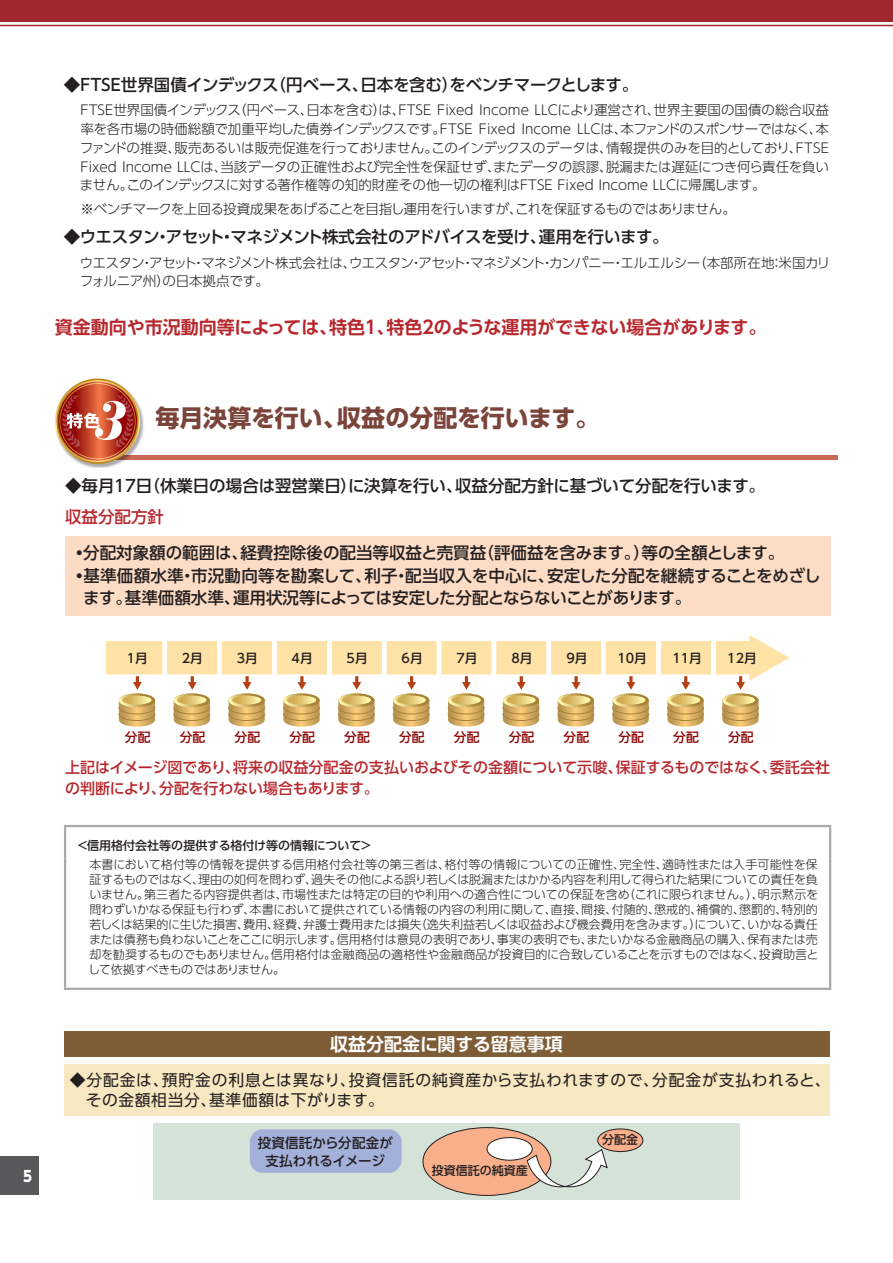
<style>
.page{position:relative;width:893px;height:1263px;background:#fff}
.page>*{position:absolute;margin:0;border:0;box-sizing:border-box;transform-origin:0 0}
.t1{font:700 24px "UD Shin Go Pro";color:#7a443b}
.t2{font:700 18px "UD Shin Go Pro De";letter-spacing:-.005em;color:#b7282e}
.t3{font:700 18px "UD Shin Go Pro De";color:#fff}
.t4{font:500 16.5px "UD Shin Go Pro";letter-spacing:-.01em;color:#231f20}
.t5{font:500 16.5px "UD Shin Go Pro";letter-spacing:-.035em;color:#231f20}
.t6{font:500 16.5px "UD Shin Go Pro";color:#b7282e}
.t7{font:15.75px/20.2px "UD Shin Go Pro";letter-spacing:.04em;color:#231f20}
.t8{font:500 15px/21px "UD Shin Go Pro";letter-spacing:-.005em;color:#b7282e}
.t9{font:800 15px "UD Shin Go Pro";color:#fff;scale:.9 1}
.t10{font:300 13.5px/18.8px "UD Shin Go Pro";letter-spacing:-.03em;color:#231f20;text-align:justify}
.t11{font:500 13.5px/18px "UD Shin Go Pro";letter-spacing:.005em;color:#231f20;text-align:center}
.t12{font:500 12.75px "UD Shin Go Pro";letter-spacing:-.005em;color:#231f20}
.t13{font:500 12.75px "UD Shin Go Pro";color:#8b0202}
.t14{font:300 12px/15px "UD Shin Go Pro";letter-spacing:-.02em;color:#231f20;text-align:justify}
.t15{font:500 12px "UD Shin Go Pro";color:#231f20}
.s1{font-weight:700}
</style>
<div class="page">
<div style="left:0;top:1157px;width:38px;height:38px;background:#57585a"></div>
<div style="left:0;top:0;width:893px;height:21px;background:#9e282d"></div>
<hr style="left:0;top:25px;width:893px;height:1px;background:#9e282d">
<hr style="left:95px;top:456px;width:743px;height:4px;background:#c86954">
<img style="left:55px;top:378px;width:141px;height:90px">
<svg style="left:55px;top:379px;width:85px;height:85px"></svg>
<img style="left:58px;top:382px;width:79px;height:79px">
<div style="left:65px;top:536px;width:765px;height:79px;background:#fddcc5"></div>
<hr style="left:64px;top:825px;width:767px;height:2px;background:#a8a9ad">
<hr style="left:64px;top:827px;width:2px;height:31px;background:#a8a9ad">
<hr style="left:829px;top:827px;width:2px;height:31px;background:#a8a9ad">
<hr style="left:64px;top:858px;width:2px;height:130px;background:#a8a9ad">
<hr style="left:829px;top:858px;width:2px;height:130px;background:#a8a9ad">
<hr style="left:64px;top:988px;width:767px;height:2px;background:#a8a9ad">
<svg style="left:106px;top:635px;width:683px;height:92px"></svg>
<div style="left:64px;top:1031px;width:765px;height:26px;background:#7e5d36"></div>
<div style="left:64px;top:1064px;width:765px;height:51px;background:#f7e8c2"></div>
<div style="left:153px;top:1123px;width:587px;height:76px;background:#d4e2d8"></div>
<div style="left:250px;top:1129px;width:152px;height:44px;background:#a3b0d9;border-radius:13px"></div>
<div style="left:423px;top:1127px;width:128px;height:68px;background:#f9af8a;border-radius:50%"></div>
<div style="left:598px;top:1129px;width:45px;height:22px;background:#f9af8a;border-radius:50%"></div>
<div style="left:597px;top:1128px;width:46px;height:24px;border:1px solid #231f20;border-radius:50%"></div>
<div style="left:487px;top:1137px;width:45px;height:23px;background:#fff;border-radius:50%"></div>
<div style="left:487px;top:1137px;width:46px;height:23px;border:1px solid #231f20;border-radius:50%"></div>
<svg style="left:526px;top:1148px;width:82px;height:40px"></svg>
<h3 class="t5" style="left:64px;top:71px;width:576px">◆ＦＴＳＥ世界国債インデックス（円ベース、日本を含む）をベンチマークとします。</h3>
<p class="t10" style="left:78px;top:100px;width:753px">ＦＴＳＥ世界国債インデックス（円ベース、日本を含む）は、FTSE Fixed Income LLCにより運営され、世界主要国の国債の総合収益率を各市場の時価総額で加重平均した債券インデックスです。FTSE Fixed Income LLCは、本ファンドのスポンサーではなく、本ファンドの推奨、販売あるいは販売促進を行っておりません。このインデックスのデータは、情報提供のみを目的としており、FTSE Fixed Income LLCは、当該データの正確性および完全性を保証せず、またデータの誤謬、脱漏または遅延につき何ら責任を負いません。このインデックスに対する著作権等の知的財産その他一切の権利はFTSE Fixed Income LLCに帰属します。</p>
<p class="t10" style="left:80px;top:199px;width:657px">※ベンチマークを上回る投資成果をあげることを目指し運用を行いますが、これを保証するものではありません。</p>
<h3 class="t5" style="left:64px;top:224px;width:606px">◆ウエスタン・アセット・マネジメント株式会社のアドバイスを受け、運用を行います。</h3>
<p class="t10" style="left:80px;top:253px;width:752px">ウエスタン・アセット・マネジメント株式会社は、ウエスタン・アセット・マネジメント・カンパニー・エルエルシー（本部所在地：米国カリフォルニア州）の日本拠点です。</p>
<h2 class="t2" style="left:55px;top:312px;width:713px">資金動向や市況動向等によっては、特色１、特色２のような運用ができない場合があります。</h2>
<p class="t9" style="left:23px;top:1163px;width:11px">5</p>
<h1 class="t1" style="left:155px;top:398px;width:445px">毎月決算を行い、収益の分配を行います。</h1>
<h3 class="t4" style="left:65px;top:472px;width:701px">◆毎月17日（休業日の場合は翌営業日）に決算を行い、収益分配方針に基づいて分配を行います。</h3>
<h3 class="t6" style="left:65px;top:503px;width:100px">収益分配方針</h3>
<h3 class="t4" style="left:71px;top:540px;width:715px"><span class="s1">・</span>分配対象額の範囲は、経費控除後の配当等収益と売買益（評価益を含みます。）等の全額とします。</h3>
<h3 class="t4" style="left:71px;top:562px;width:751px"><span class="s1">・</span>基準価額水準・市況動向等を勘案して、利子・配当収入を中心に、安定した分配を継続することをめざし</h3>
<h3 class="t4" style="left:83px;top:585px;width:609px">ます。基準価額水準、運用状況等によっては安定した分配とならないことがあります。</h3>
<p class="t12" style="left:127px;top:648px;width:23px">1月</p>
<p class="t12" style="left:182px;top:648px;width:23px">2月</p>
<p class="t12" style="left:237px;top:648px;width:23px">3月</p>
<p class="t12" style="left:292px;top:648px;width:23px">4月</p>
<p class="t12" style="left:347px;top:648px;width:23px">5月</p>
<p class="t12" style="left:402px;top:648px;width:23px">6月</p>
<p class="t12" style="left:457px;top:648px;width:23px">7月</p>
<p class="t12" style="left:512px;top:648px;width:23px">8月</p>
<p class="t12" style="left:567px;top:648px;width:23px">9月</p>
<p class="t12" style="left:617px;top:648px;width:31px">10月</p>
<p class="t12" style="left:672px;top:648px;width:31px">11月</p>
<p class="t12" style="left:727px;top:648px;width:31px">12月</p>
<p class="t13" style="left:125px;top:726px;width:27px">分配</p>
<p class="t13" style="left:180px;top:726px;width:27px">分配</p>
<p class="t13" style="left:235px;top:726px;width:27px">分配</p>
<p class="t13" style="left:289px;top:726px;width:27px">分配</p>
<p class="t13" style="left:344px;top:726px;width:27px">分配</p>
<p class="t13" style="left:399px;top:726px;width:27px">分配</p>
<p class="t13" style="left:454px;top:726px;width:27px">分配</p>
<p class="t13" style="left:509px;top:726px;width:27px">分配</p>
<p class="t13" style="left:564px;top:726px;width:27px">分配</p>
<p class="t13" style="left:618px;top:726px;width:27px">分配</p>
<p class="t13" style="left:673px;top:726px;width:27px">分配</p>
<p class="t13" style="left:728px;top:726px;width:27px">分配</p>
<p class="t8" style="left:65px;top:757px;width:766px">上記はイメージ図であり、将来の収益分配金の支払いおよびその金額について示唆、保証するものではなく、委託会社の判断により、分配を行わない場合もあります。</p>
<p class="t15" style="left:76px;top:836px;width:297px">＜信用格付会社等の提供する格付け等の情報について＞</p>
<p class="t14" style="left:88px;top:856px;width:732px">本書において格付等の情報を提供する信用格付会社等の第三者は、格付等の情報についての正確性、完全性、適時性または入手可能性を保証するものではなく、理由の如何を問わず、過失その他による誤り若しくは脱漏またはかかる内容を利用して得られた結果についての責任を負いません。第三者たる内容提供者は、市場性または特定の目的や利用への適合性についての保証を含め（これに限られません。）、明示黙示を問わずいかなる保証も行わず、本書において提供されている情報の内容の利用に関して、直接、間接、付随的、懲戒的、補償的、懲罰的、特別的若しくは結果的に生じた損害、費用、経費、弁護士費用または損失（逸失利益若しくは収益および機会費用を含みます。）について、いかなる責任または債務も負わないことをここに明示します。信用格付は意見の表明であり、事実の表明でも、またいかなる金融商品の購入、保有または売却を勧奨するものでもありません。信用格付は金融商品の適格性や金融商品が投資目的に合致していることを示すものではなく、投資助言として依拠すべきものではありません。</p>
<h2 class="t3" style="left:330px;top:1029px;width:234px">収益分配金に関する留意事項</h2>
<h3 class="t7" style="left:86px;top:1069px;width:746px;text-indent:-16px">◆分配金は、預貯金の利息とは異なり、投資信託の純資産から支払われますので、分配金が支払われると、その金額相当分、基準価額は下がります。</h3>
<p class="t11" style="left:258px;top:1133px;width:137px">投資信託から分配金が支払われるイメージ</p>
<p class="t15" style="left:602px;top:1130px;width:37px">分配金</p>
<p class="t15" style="left:432px;top:1161px;width:98px">投資信託の純資産</p>
</div>
